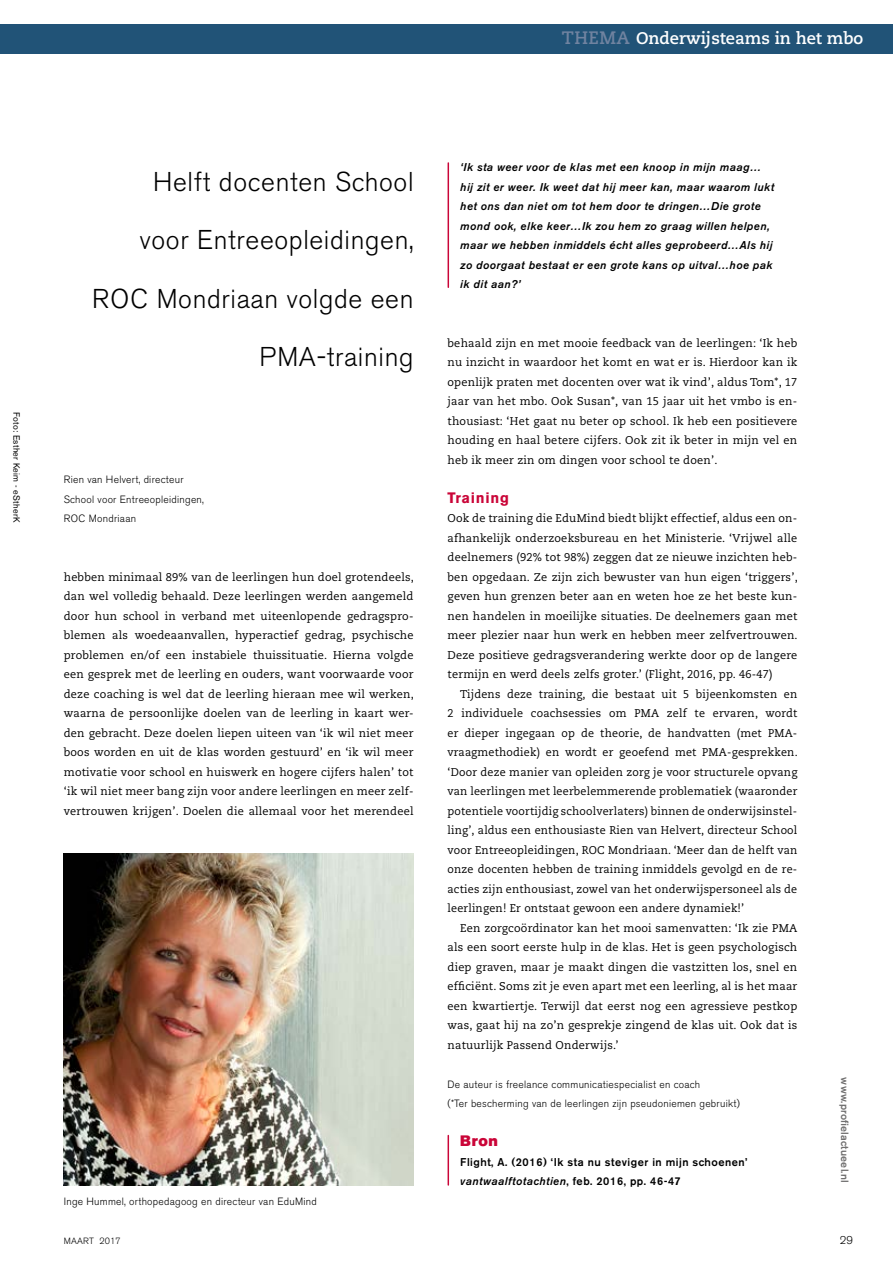
<style>
.page{position:relative;width:893px;height:1263px;background:#fff}
.page>*{position:absolute;margin:0;border:0;box-sizing:border-box;transform-origin:0 0}
.t1{font:300 27px/58.5px "Akzidenz Grotesk BE";letter-spacing:.025em;color:#000;text-align:right}
.t2{font:700 16.8px "Caecilia LT Std";color:#fff}
.t3{font:700 15px "Akzidenz Grotesk BE";letter-spacing:.05em;color:#ca0538}
.t4{font:15px "Akzidenz Grotesk BE Super";color:#ca0538}
.t5{font:11.25px/19.5px "Caecilia LT Std";letter-spacing:.02em;color:#000;text-align:justify}
.t6{font:11.25px/19.5px "Caecilia LT Std";letter-spacing:.02em;color:#000;text-align:justify;scale:.96 1}
.t7{font:italic 500 11.25px/19.5px "Akzidenz Grotesk BE";letter-spacing:.045em;color:#000}
.t8{font:500 11.25px/19.5px "Akzidenz Grotesk BE";letter-spacing:.045em;color:#000}
.t9{font:300 11.25px "Akzidenz Grotesk BE";color:#000}
.t10{font:300 10.5px/19.5px "Akzidenz Grotesk BE";letter-spacing:.025em;color:#000}
.t11{font:500 10.5px "Akzidenz Grotesk BE";letter-spacing:.02em;color:#706f6f}
.t12{font:9px "Akzidenz Grotesk BE";letter-spacing:.025em;color:#000}
.t13{font:300 9px "Akzidenz Grotesk BE";letter-spacing:.02em;color:#000}
.s1{font-size:18px;color:#7083a0}
.s2{font-style:italic}
</style>
<div class="page">
<div style="left:0;top:24px;width:892px;height:30px;background:#215377"></div>
<img style="left:64px;top:854px;width:350px;height:331px">
<hr style="left:448px;top:163px;width:1px;height:124px;background:#ca0538">
<hr style="left:448px;top:1135px;width:1px;height:50px;background:#ca0538">
<h2 class="t2" style="left:562px;top:29px;width:303px"><span class="s1">THEMA</span> Onderwijsteams in het mbo</h2>
<p class="t12" style="left:22px;top:412px;width:112px;rotate:90deg">Foto: Esther Keim - eStherK</p>
<h1 class="t1" style="left:92px;top:152px;width:323px">Helft docenten School<br>voor Entreeopleidingen,<br>ROC Mondriaan volgde een<br>PMA-training</h1>
<p class="t10" style="left:64px;top:470px;width:142px">Rien van Helvert, directeur<br>School voor Entreeopleidingen,<br>ROC Mondriaan</p>
<p class="t5" style="left:64px;top:567px;width:352px">hebben minimaal 89% van de leerlingen hun doel grotendeels, dan wel volledig behaald. Deze leerlingen werden aangemeld door hun school in verband met uiteenlopende gedragspro&shy;blemen als woedeaanvallen, hyperactief gedrag, psychische problemen en/of een instabiele thuissituatie. Hierna volgde een gesprek met de leerling en ouders, want voorwaarde voor deze coaching is wel dat de leerling hieraan mee wil werken, waarna de persoonlijke doelen van de leerling in kaart wer&shy;den gebracht. Deze doelen liepen uiteen van ‘ik wil niet meer boos worden en uit de klas worden gestuurd’ en ‘ik wil meer motivatie voor school en huiswerk en hogere cijfers halen’ tot ‘ik wil niet meer bang zijn voor andere leerlingen en meer zelf&shy;vertrouwen krijgen’. Doelen die allemaal voor het merendeel</p>
<p class="t10" style="left:64px;top:1191px;width:255px">Inge Hummel, orthopedagoog en directeur van EduMind</p>
<p class="t7" style="left:460px;top:157px;width:315px">‘Ik sta weer voor de klas met een knoop in mijn maag… hij zit er weer. Ik weet dat hij meer kan, maar waarom lukt het ons dan niet om tot hem door te dringen…Die grote mond ook, elke keer…Ik zou hem zo graag willen helpen, maar we hebben inmiddels écht alles geprobeerd…Als hij zo doorgaat bestaat er een grote kans op uitval…hoe pak ik dit aan?’</p>
<p class="t5" style="left:448px;top:333px;width:351px">behaald zijn en met mooie feedback van de leerlingen: ‘Ik heb nu inzicht in waardoor het komt en wat er is. Hierdoor kan ik openlijk praten met docenten over wat ik vind’, aldus Tom*, 17 jaar van het mbo. Ook Susan*, van 15 jaar uit het vmbo is en&shy;thousiast: ‘Het gaat nu beter op school. Ik heb een positievere houding en haal betere cijfers. Ook zit ik beter in mijn vel en heb ik meer zin om dingen voor school te doen’.</p>
<h3 class="t3" style="left:448px;top:489px;width:63px">Training</h3>
<p class="t5" style="left:448px;top:509px;width:352px">Ook de training die EduMind biedt blijkt effectief, aldus een on&shy;afhankelijk onderzoeksbureau en het Ministerie. ‘Vrijwel alle deelnemers (92% tot 98%) zeggen dat ze nieuwe inzichten heb&shy;ben opgedaan. Ze zijn zich bewuster van hun eigen ‘triggers’, geven hun grenzen beter aan en weten hoe ze het beste kun&shy;nen handelen in moeilijke situaties. De deelnemers gaan met meer plezier naar hun werk en hebben meer zelfvertrouwen.<br>Deze positieve gedragsverandering werkte door op de langere termijn en werd deels zelfs groter.’ (Flight, 2016, pp. 46-47)</p>
<p class="t6" style="left:448px;top:684px;width:366px;text-indent:13px">Tijdens deze training, die bestaat uit 5 bijeenkomsten en 2 individuele coachsessies om PMA zelf te ervaren, wordt er dieper ingegaan op de theorie, de handvatten (met PMA&shy;vraagmethodiek) en wordt er geoefend met PMA-gesprekken. ‘Door deze manier van opleiden zorg je voor structurele opvang van leerlingen met leerbelemmerende problematiek (waaronder potentiele voortijdig schoolverlaters) binnen de onderwijsinstel&shy;ling’, aldus een enthousiaste Rien van Helvert, directeur School voor Entreeopleidingen, ROC Mondriaan. ‘Meer dan de helft van onze docenten hebben de training inmiddels gevolgd en de re&shy;acties zijn enthousiast, zowel van het onderwijspersoneel als de leerlingen! Er ontstaat gewoon een andere dynamiek!’</p>
<p class="t5" style="left:448px;top:918px;width:351px;text-indent:13px">Een zorgcoördinator kan het mooi samenvatten: ‘Ik zie PMA als een soort eerste hulp in de klas. Het is geen psychologisch diep graven, maar je maakt dingen die vastzitten los, snel en efficiënt. Soms zit je even apart met een leerling, al is het maar een kwartiertje. Terwijl dat eerst nog een agressieve pestkop was, gaat hij na zo’n gesprekje zingend de klas uit. Ook dat is natuurlijk Passend Onderwijs.’</p>
<p class="t10" style="left:448px;top:1074px;width:294px">De auteur is freelance communicatiespecialist en coach<br>(*Ter bescherming van de leerlingen zijn pseudoniemen gebruikt)</p>
<h3 class="t4" style="left:460px;top:1132px;width:39px">Bron</h3>
<p class="t8" style="left:460px;top:1152px;width:289px">Flight, A. (2016) ‘Ik sta nu steviger in mijn schoenen’ <span class="s2">vantwaalftotachtien</span>, feb. 2016, pp. 46-47</p>
<p class="t11" style="left:851px;top:1077px;width:107px;rotate:90deg">www.profielactueel.nl</p>
<p class="t13" style="left:64px;top:1235px;width:59px">MAART 2017</p>
<p class="t9" style="left:840px;top:1233px;width:15px">29</p>
</div>
